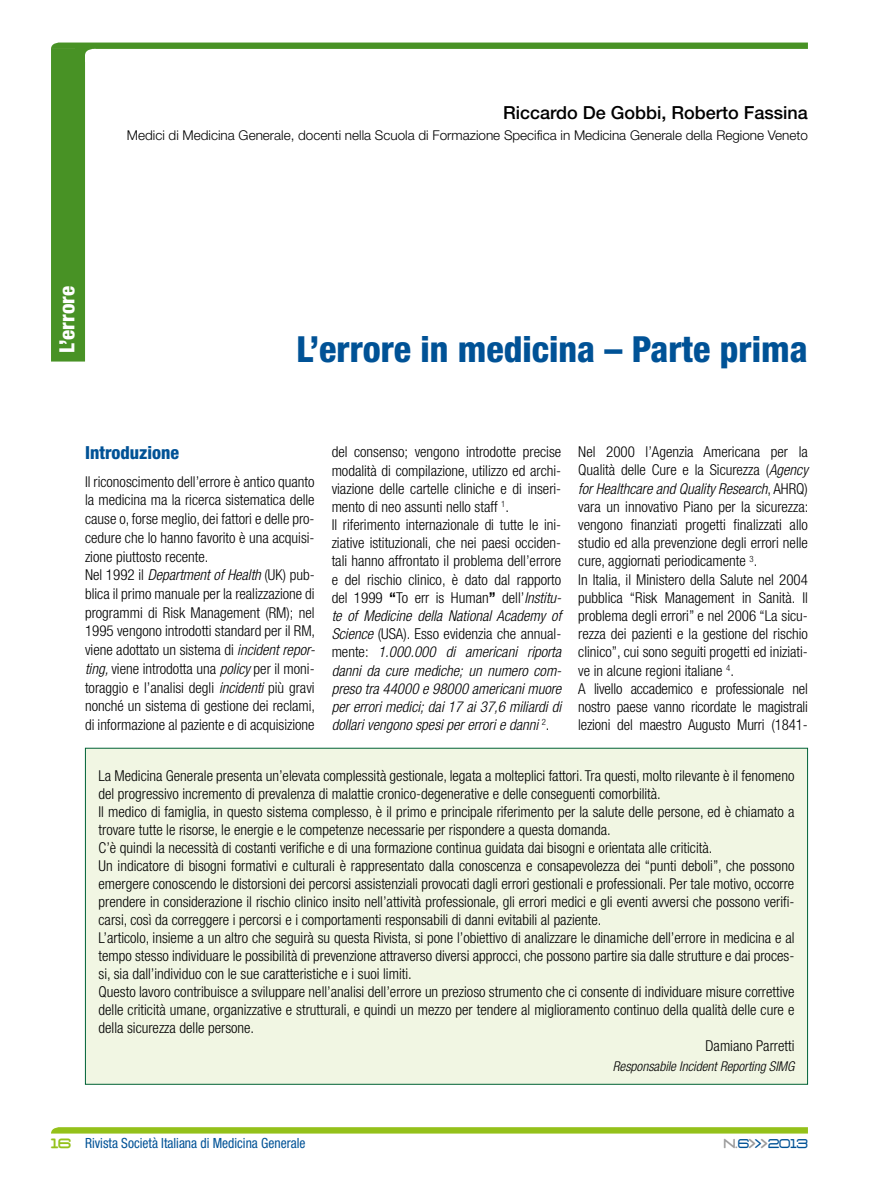
<style>
.page{position:relative;width:893px;height:1191px;background:#fff}
.page>*{position:absolute;margin:0;border:0;box-sizing:border-box;transform-origin:0 0}
.t1{font:800 condensed 36px "Helvetica Neue LT Std";color:#005296}
.t2{font:800 condensed 21px "Helvetica Neue LT Std";color:#fff}
.t3{font:500 18px "Helvetica Neue LT Std";color:#000}
.t4{font:800 condensed 18px "Helvetica Neue LT Std";color:#005296}
.t5{font:300 condensed 15px/18.1px "Helvetica Neue LT Std";color:#000}
.t6{font:condensed 14.1px "Helvetica Neue LT Std";color:#005296;scale:.96 1}
.t7{font:300 13.5px "Helvetica Neue LT Std";color:#000}
.t8{font:italic 300 condensed 13.5px "Helvetica Neue LT Std";color:#000}
.t9{font:13.05px "D3 Euronism";color:#005296;scale:.92 1}
.s1{font-style:italic}
.s2{font-weight:700}
.s3{font-family:"D3 Euronism Bold";font-stretch:normal;font-size:13.5px;color:#94c11a}
.s4{font-family:"D3 Euronism Bold";color:#9c9c9d}
</style>
<div class="page">
<div style="left:51px;top:48px;width:34px;height:313px;background:#489225"></div>
<svg style="left:51px;top:43px;width:757px;height:12px"></svg>
<svg style="left:51px;top:1127px;width:757px;height:6px;background:#97c221"></svg>
<div style="left:85px;top:748px;width:722px;height:336px;background:#f1f6e3"></div>
<p class="t3" style="left:503px;top:102px;width:306px">Riccardo De Gobbi, Roberto Fassina</p>
<p class="t7" style="left:127px;top:127px;width:683px">Medici di Medicina Generale, docenti nella Scuola di Formazione Specifica in Medicina Generale della Regione Veneto</p>
<h2 class="t2" style="left:54px;top:353px;width:68px;rotate:-90deg">L’errore</h2>
<h1 class="t1" style="left:297px;top:326px;width:513px">L’errore in medicina – Parte prima</h1>
<p class="t4" style="left:85px;top:442px;width:96px">Introduzione</p>
<p class="t5" style="left:85px;top:472px;width:232px;line-height:18.8px">Il riconoscimento dell’errore è antico quanto la medicina ma la ricerca sistematica delle cause o, forse meglio, dei fattori e delle pro&shy;cedure che lo hanno favorito è una acquisi&shy;zione piuttosto recente.<br>Nel 1992 il <span class="s1">Department of Health</span> (UK) pub&shy;blica il primo manuale per la realizzazione di programmi di Risk Management (RM); nel 1995 vengono introdotti standard per il RM, viene adottato un sistema di <span class="s1">incident repor&shy;ting,</span> viene introdotta una <span class="s1">policy</span> per il moni&shy;toraggio e l’analisi degli <span class="s1">incidenti</span> più gravi nonché un sistema di gestione dei reclami, di informazione al paziente e di acquisizione</p>
<p class="t5" style="left:578px;top:443px;width:232px">Nel 2000 l’Agenzia Americana per la Qualità delle Cure e la Sicurezza (<span class="s1">Agency for Healthcare and Quality Research</span>, AHRQ) vara un innovativo Piano per la sicurezza: vengono finanziati progetti finalizzati allo studio ed alla prevenzione degli errori nelle cure, aggiornati periodicamente <sup>3</sup>.<br>In Italia, il Ministero della Salute nel 2004 pubblica “Risk Management in Sanità. Il problema degli errori” e nel 2006 “La sicu&shy;rezza dei pazienti e la gestione del rischio clinico”, cui sono seguiti progetti ed iniziati&shy;ve in alcune regioni italiane <sup>4</sup>.<br>A livello accademico e professionale nel nostro paese vanno ricordate le magistrali lezioni del maestro Augusto Murri (1841-</p>
<p class="t5" style="left:99px;top:766px;width:697px">La Medicina Generale presenta un’elevata complessità gestionale, legata a molteplici fattori. Tra questi, molto rilevante è il fenomeno</p>
<p class="t5" style="left:99px;top:784px;width:564px">del progressivo incremento di prevalenza di malattie cronico-degenerative e delle conseguenti comorbilità.</p>
<p class="t5" style="left:99px;top:802px;width:697px">Il medico di famiglia, in questo sistema complesso, è il primo e principale riferimento per la salute delle persone, ed è chiamato a</p>
<p class="t5" style="left:99px;top:820px;width:514px">trovare tutte le risorse, le energie e le competenze necessarie per rispondere a questa domanda.</p>
<p class="t5" style="left:99px;top:838px;width:615px">C’è quindi la necessità di costanti verifiche e di una formazione continua guidata dai bisogni e orientata alle criticità.</p>
<p class="t5" style="left:99px;top:856px;width:697px">Un indicatore di bisogni formativi e culturali è rappresentato dalla conoscenza e consapevolezza dei “punti deboli”, che possono</p>
<p class="t5" style="left:99px;top:874px;width:697px">emergere conoscendo le distorsioni dei percorsi assistenziali provocati dagli errori gestionali e professionali. Per tale motivo, occorre</p>
<p class="t5" style="left:99px;top:892px;width:697px">prendere in considerazione il rischio clinico insito nell’attività professionale, gli errori medici e gli eventi avversi che possono verifi-</p>
<p class="t5" style="left:99px;top:910px;width:504px">carsi, così da correggere i percorsi e i comportamenti responsabili di danni evitabili al paziente.</p>
<p class="t5" style="left:99px;top:928px;width:697px">L’articolo, insieme a un altro che seguirà su questa Rivista, si pone l’obiettivo di analizzare le dinamiche dell’errore in medicina e al</p>
<p class="t5" style="left:99px;top:946px;width:697px">tempo stesso individuare le possibilità di prevenzione attraverso diversi approcci, che possono partire sia dalle strutture e dai proces-</p>
<p class="t5" style="left:99px;top:964px;width:315px">si, sia dall’individuo con le sue caratteristiche e i suoi limiti.</p>
<p class="t5" style="left:99px;top:982px;width:697px">Questo lavoro contribuisce a sviluppare nell’analisi dell’errore un prezioso strumento che ci consente di individuare misure correttive</p>
<p class="t5" style="left:99px;top:1000px;width:697px">delle criticità umane, organizzative e strutturali, e quindi un mezzo per tendere al miglioramento continuo della qualità delle cure e</p>
<p class="t5" style="left:99px;top:1018px;width:157px">della sicurezza delle persone.</p>
<p class="t5" style="left:706px;top:1036px;width:90px">Damiano Parretti</p>
<p class="t8" style="left:613px;top:1058px;width:183px">Responsabile Incident Reporting SIMG</p>
<p class="t5" style="left:332px;top:443px;width:231px">del consenso; vengono introdotte precise modalità di compilazione, utilizzo ed archi&shy;viazione delle cartelle cliniche e di inseri&shy;mento di neo assunti nello staff <sup>1</sup>.<br>Il riferimento internazionale di tutte le ini&shy;ziative istituzionali, che nei paesi occiden&shy;tali hanno affrontato il problema dell’errore e del rischio clinico, è dato dal rapporto del 1999 <span class="s2">“</span>To err is Human<span class="s2">”</span> dell’<span class="s1">Institu&shy;te of Medicine della National Academy of Science</span> (USA). Esso evidenzia che annual&shy;mente: <span class="s1">1.000.000 di americani riporta danni da cure mediche; un numero com&shy;preso tra 44000 e 98000 americani muore per errori medici; dai 17 ai 37,6 miliardi di dollari vengono spesi per errori e danni</span> <sup>2</sup>.</p>
<p class="t6" style="left:51px;top:1134px;width:267px"><span class="s3">16</span> Rivista Società Italiana di Medicina Generale</p>
<p class="t9" style="left:724px;top:1138px;width:93px"><span class="s4">n.</span>6<span class="s4">&gt;</span>&gt;<span class="s4">&gt;</span>2013</p>
</div>
